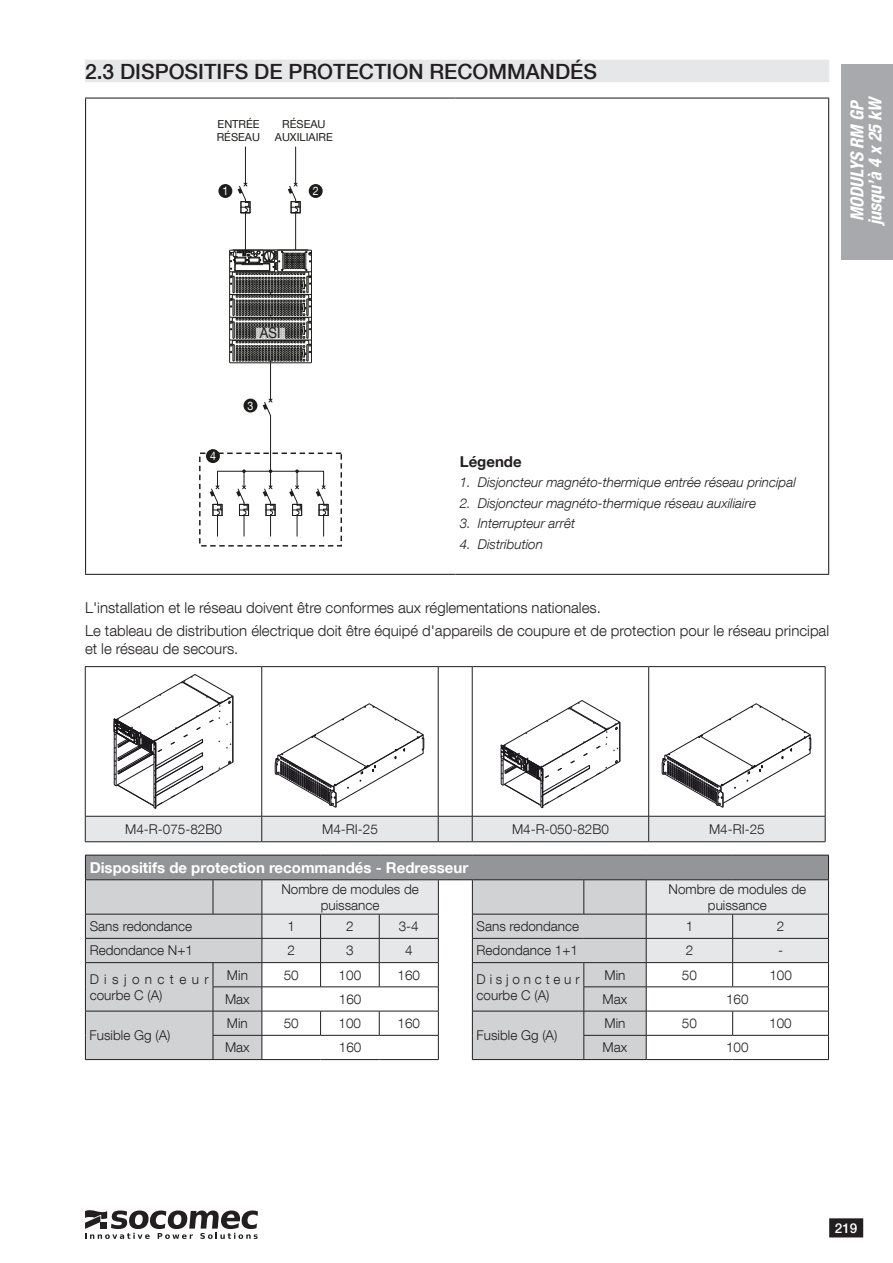
<style>
.page{position:relative;width:893px;height:1263px;background:#fff}
.page>*{position:absolute;margin:0;border:0;box-sizing:border-box;transform-origin:0 0}
.t1{font:500 21px "Helvetica Neue LT Com";color:#231f20}
.t2{font:italic 700 condensed 18px/18px "Helvetica Neue LT Com";color:#fff}
.t3{font:300 15px/22.2px "Helvetica Neue LT Com";color:#231f20}
.t4{font:700 15px "Helvetica Neue LT Com";color:#fff}
.t5{font:700 15px "Helvetica Neue LT Com";color:#231f20}
.t6{font:14.7px "Helvetica Neue LT Com";color:#1d1d1b;scale:.9 1}
.t7{font:300 13.5px/16.2px "Helvetica Neue LT Com";color:#231f20;text-align:center}
.t8{font:italic 300 13.5px "Helvetica Neue LT Com";color:#231f20}
.t9{font:300 13.5px/16.2px "Helvetica Neue LT Com";letter-spacing:.4em;color:#231f20}
.t10{font:300 13.5px/16.2px "Helvetica Neue LT Com";letter-spacing:.28em;color:#231f20}
.t11{font:500 13.5px "Helvetica Neue LT Com";color:#fff}
.t12{font:11.85px "Helvetica Neue LT Com";color:#fff;scale:.9 1}
.t13{font:11.1px/13.2px "Helvetica Neue LT Com";color:#1d1d1b}
</style>
<div class="page">
<div style="left:85px;top:60px;width:744px;height:22px;background:#e6e7e9"></div>
<hr style="left:85px;top:98px;width:370px;height:1px;background:#231f20">
<hr style="left:85px;top:99px;width:1px;height:475px;background:#231f20">
<hr style="left:455px;top:98px;width:374px;height:1px;background:#231f20">
<hr style="left:828px;top:99px;width:1px;height:475px;background:#231f20">
<hr style="left:85px;top:574px;width:370px;height:1px;background:#231f20">
<hr style="left:455px;top:574px;width:374px;height:1px;background:#231f20">
<hr style="left:245px;top:147px;width:1px;height:38px;background:#1d1d1b">
<svg style="left:238px;top:182px;width:13px;height:31px"></svg>
<hr style="left:245px;top:213px;width:1px;height:37px;background:#1d1d1b">
<div style="left:218px;top:184px;width:14px;height:14px;background:#1d1d1b;border-radius:50%"></div>
<hr style="left:295px;top:147px;width:1px;height:38px;background:#1d1d1b">
<svg style="left:288px;top:182px;width:13px;height:31px"></svg>
<hr style="left:295px;top:213px;width:1px;height:37px;background:#1d1d1b">
<div style="left:309px;top:184px;width:14px;height:14px;background:#1d1d1b;border-radius:50%"></div>
<div style="left:199px;top:452px;width:143px;height:94px;border:1px dashed #1d1d1b"></div>
<svg style="left:263px;top:398px;width:10px;height:18px"></svg>
<hr style="left:270px;top:416px;width:1px;height:71px;background:#1d1d1b">
<svg style="left:210px;top:469px;width:119px;height:67px"></svg>
<hr style="left:270px;top:363px;width:1px;height:37px;background:#1d1d1b">
<div style="left:206px;top:449px;width:14px;height:14px;background:#1d1d1b;border-radius:50%"></div>
<div style="left:243px;top:399px;width:14px;height:13px;background:#1d1d1b;border-radius:50%"></div>
<svg style="left:229px;top:250px;width:83px;height:113px;background:#6d6d6c"></svg>
<hr style="left:85px;top:667px;width:1px;height:149px;background:#231f20">
<hr style="left:438px;top:666px;width:34px;height:1px;background:#231f20">
<hr style="left:85px;top:666px;width:177px;height:1px;background:#231f20">
<hr style="left:261px;top:667px;width:1px;height:149px;background:#231f20">
<hr style="left:262px;top:666px;width:176px;height:1px;background:#231f20">
<hr style="left:438px;top:667px;width:1px;height:149px;background:#231f20">
<hr style="left:472px;top:667px;width:1px;height:149px;background:#231f20">
<hr style="left:472px;top:666px;width:177px;height:1px;background:#231f20">
<hr style="left:648px;top:667px;width:1px;height:149px;background:#231f20">
<hr style="left:825px;top:667px;width:1px;height:149px;background:#231f20">
<hr style="left:649px;top:666px;width:176px;height:1px;background:#231f20">
<svg style="left:85px;top:816px;width:741px;height:26px;background:#dbdcde"></svg>
<hr style="left:649px;top:816px;width:176px;height:1px;background:#231f20">
<hr style="left:649px;top:841px;width:176px;height:1px;background:#231f20">
<svg style="left:114px;top:674px;width:120px;height:134px"></svg>
<svg style="left:275px;top:703px;width:149px;height:104px"></svg>
<svg style="left:501px;top:700px;width:119px;height:108px"></svg>
<svg style="left:662px;top:703px;width:149px;height:104px"></svg>
<div style="left:85px;top:855px;width:743px;height:25px;background:#939598"></div>
<div style="left:647px;top:880px;width:181px;height:82px;background:#e6e7e9"></div>
<svg style="left:828px;top:856px;width:1px;height:23px"></svg>
<hr style="left:828px;top:880px;width:1px;height:34px;background:#231f20">
<hr style="left:646px;top:855px;width:87px;height:1px;background:#231f20">
<hr style="left:733px;top:855px;width:96px;height:1px;background:#231f20">
<hr style="left:646px;top:879px;width:87px;height:1px;background:#231f20">
<hr style="left:733px;top:879px;width:96px;height:1px;background:#231f20">
<hr style="left:646px;top:914px;width:87px;height:1px;background:#231f20">
<hr style="left:733px;top:914px;width:96px;height:1px;background:#231f20">
<hr style="left:646px;top:938px;width:87px;height:1px;background:#231f20">
<hr style="left:733px;top:938px;width:96px;height:1px;background:#231f20">
<hr style="left:646px;top:962px;width:87px;height:1px;background:#231f20">
<svg style="left:732px;top:914px;width:1px;height:72px"></svg>
<hr style="left:733px;top:962px;width:96px;height:1px;background:#231f20">
<hr style="left:646px;top:986px;width:87px;height:1px;background:#231f20">
<hr style="left:733px;top:986px;width:96px;height:1px;background:#231f20">
<hr style="left:85px;top:1059px;width:128px;height:1px;background:#231f20">
<hr style="left:472px;top:1059px;width:112px;height:1px;background:#231f20">
<hr style="left:646px;top:1011px;width:87px;height:1px;background:#231f20">
<svg style="left:732px;top:1011px;width:1px;height:24px"></svg>
<hr style="left:733px;top:1011px;width:96px;height:1px;background:#231f20">
<hr style="left:262px;top:1059px;width:59px;height:1px;background:#231f20">
<hr style="left:321px;top:1059px;width:58px;height:1px;background:#231f20">
<hr style="left:379px;top:1059px;width:60px;height:1px;background:#231f20">
<hr style="left:584px;top:1059px;width:62px;height:1px;background:#231f20">
<svg style="left:828px;top:914px;width:1px;height:145px"></svg>
<hr style="left:646px;top:1035px;width:87px;height:1px;background:#231f20">
<hr style="left:733px;top:1035px;width:96px;height:1px;background:#231f20">
<hr style="left:646px;top:1059px;width:87px;height:1px;background:#231f20">
<hr style="left:733px;top:1059px;width:96px;height:1px;background:#231f20">
<svg style="left:85px;top:855px;width:562px;height:204px"></svg>
<hr style="left:213px;top:1059px;width:49px;height:1px;background:#231f20">
<div style="left:842px;top:64px;width:51px;height:195px;background:#a8a9ad"></div>
<svg style="left:85px;top:1210px;width:173px;height:29px"></svg>
<div style="left:100px;top:1222px;width:7px;height:7px;background:#231f20"></div>
<div style="left:830px;top:1219px;width:32px;height:18px;background:#231f20"></div>
<div style="left:829px;top:1218px;width:34px;height:19px;border:2px solid #231f20"></div>
<h1 class="t1" style="left:85px;top:59px;width:513px">2.3 DISPOSITIFS DE PROTECTION RECOMMANDÉS</h1>
<p class="t13" style="left:217px;top:117px;width:45px">ENTRÉE<br>RÉSEAU</p>
<p class="t13" style="left:275px;top:117px;width:60px;text-align:center">RÉSEAU<br>AUXILIAIRE</p>
<p class="t12" style="left:222px;top:183px;width:8px">1</p>
<p class="t12" style="left:313px;top:183px;width:8px">2</p>
<h2 class="t2" style="left:848px;top:225px;width:131px;rotate:-90deg">MODULYS RM GP jusqu’à 4 x 25 kW</h2>
<p class="t6" style="left:260px;top:324px;width:24px">ASI</p>
<p class="t12" style="left:210px;top:449px;width:8px">4</p>
<p class="t12" style="left:247px;top:398px;width:8px">3</p>
<p class="t5" style="left:460px;top:452px;width:63px">Légende</p>
<p class="t8" style="left:460px;top:474px;width:338px">1. Disjoncteur magnéto-thermique entrée réseau principal</p>
<p class="t8" style="left:460px;top:495px;width:298px">2. Disjoncteur magnéto-thermique réseau auxiliaire</p>
<p class="t8" style="left:460px;top:515px;width:117px">3. Interrupteur arrêt</p>
<p class="t8" style="left:460px;top:536px;width:85px">4. Distribution</p>
<p class="t3" style="left:85px;top:597px;width:746px">L'installation et le réseau doivent être conformes aux réglementations nationales.<br>Le tableau de distribution électrique doit être équipé d'appareils de coupure et de protection pour le réseau principal</p>
<p class="t3" style="left:85px;top:637px;width:155px">et le réseau de secours.</p>
<p class="t7" style="left:125px;top:821px;width:98px">M4-R-075-82B0</p>
<p class="t7" style="left:322px;top:821px;width:57px">M4-RI-25</p>
<p class="t7" style="left:512px;top:821px;width:98px">M4-R-050-82B0</p>
<p class="t7" style="left:709px;top:821px;width:57px">M4-RI-25</p>
<p class="t4" style="left:90px;top:858px;width:380px">Dispositifs de protection recommandés - Redresseur</p>
<p class="t7" style="left:281px;top:880px;width:139px">Nombre de modules de puissance</p>
<p class="t7" style="left:669px;top:880px;width:139px">Nombre de modules de puissance</p>
<p class="t7" style="left:90px;top:918px;width:104px">Sans redondance</p>
<p class="t7" style="left:287px;top:918px;width:9px">1</p>
<p class="t7" style="left:346px;top:918px;width:9px">2</p>
<p class="t7" style="left:399px;top:918px;width:22px">3-4</p>
<p class="t7" style="left:477px;top:918px;width:104px">Sans redondance</p>
<p class="t7" style="left:686px;top:918px;width:9px">1</p>
<p class="t7" style="left:777px;top:918px;width:9px">2</p>
<p class="t7" style="left:90px;top:942px;width:105px">Redondance N+1</p>
<p class="t7" style="left:287px;top:942px;width:9px">2</p>
<p class="t7" style="left:346px;top:942px;width:9px">3</p>
<p class="t7" style="left:405px;top:942px;width:9px">4</p>
<p class="t7" style="left:477px;top:942px;width:103px">Redondance 1+1</p>
<p class="t7" style="left:686px;top:942px;width:9px">2</p>
<p class="t7" style="left:778px;top:942px;width:6px">-</p>
<p class="t9" style="left:90px;top:970px;width:121px">Disjoncteur courbe C (A)</p>
<p class="t7" style="left:227px;top:966px;width:22px">Min</p>
<p class="t7" style="left:284px;top:966px;width:17px">50</p>
<p class="t7" style="left:339px;top:966px;width:24px">100</p>
<p class="t7" style="left:398px;top:966px;width:24px">160</p>
<p class="t10" style="left:477px;top:970px;width:104px">Disjoncteur courbe C (A)</p>
<p class="t7" style="left:604px;top:966px;width:22px">Min</p>
<p class="t7" style="left:682px;top:966px;width:17px">50</p>
<p class="t7" style="left:769px;top:966px;width:24px">100</p>
<p class="t7" style="left:225px;top:990px;width:26px">Max</p>
<p class="t7" style="left:339px;top:990px;width:24px">160</p>
<p class="t7" style="left:603px;top:990px;width:26px">Max</p>
<p class="t7" style="left:726px;top:990px;width:24px">160</p>
<p class="t7" style="left:90px;top:1027px;width:82px">Fusible Gg (A)</p>
<p class="t7" style="left:227px;top:1015px;width:22px">Min</p>
<p class="t7" style="left:284px;top:1015px;width:17px">50</p>
<p class="t7" style="left:339px;top:1015px;width:24px">100</p>
<p class="t7" style="left:397px;top:1015px;width:24px">160</p>
<p class="t7" style="left:604px;top:1015px;width:22px">Min</p>
<p class="t7" style="left:682px;top:1015px;width:17px">50</p>
<p class="t7" style="left:769px;top:1015px;width:24px">100</p>
<p class="t7" style="left:477px;top:1027px;width:82px">Fusible Gg (A)</p>
<p class="t7" style="left:225px;top:1039px;width:26px">Max</p>
<p class="t7" style="left:339px;top:1039px;width:24px">160</p>
<p class="t7" style="left:603px;top:1039px;width:26px">Max</p>
<p class="t7" style="left:726px;top:1039px;width:24px">100</p>
<p class="t11" style="left:835px;top:1220px;width:24px">219</p>
</div>
